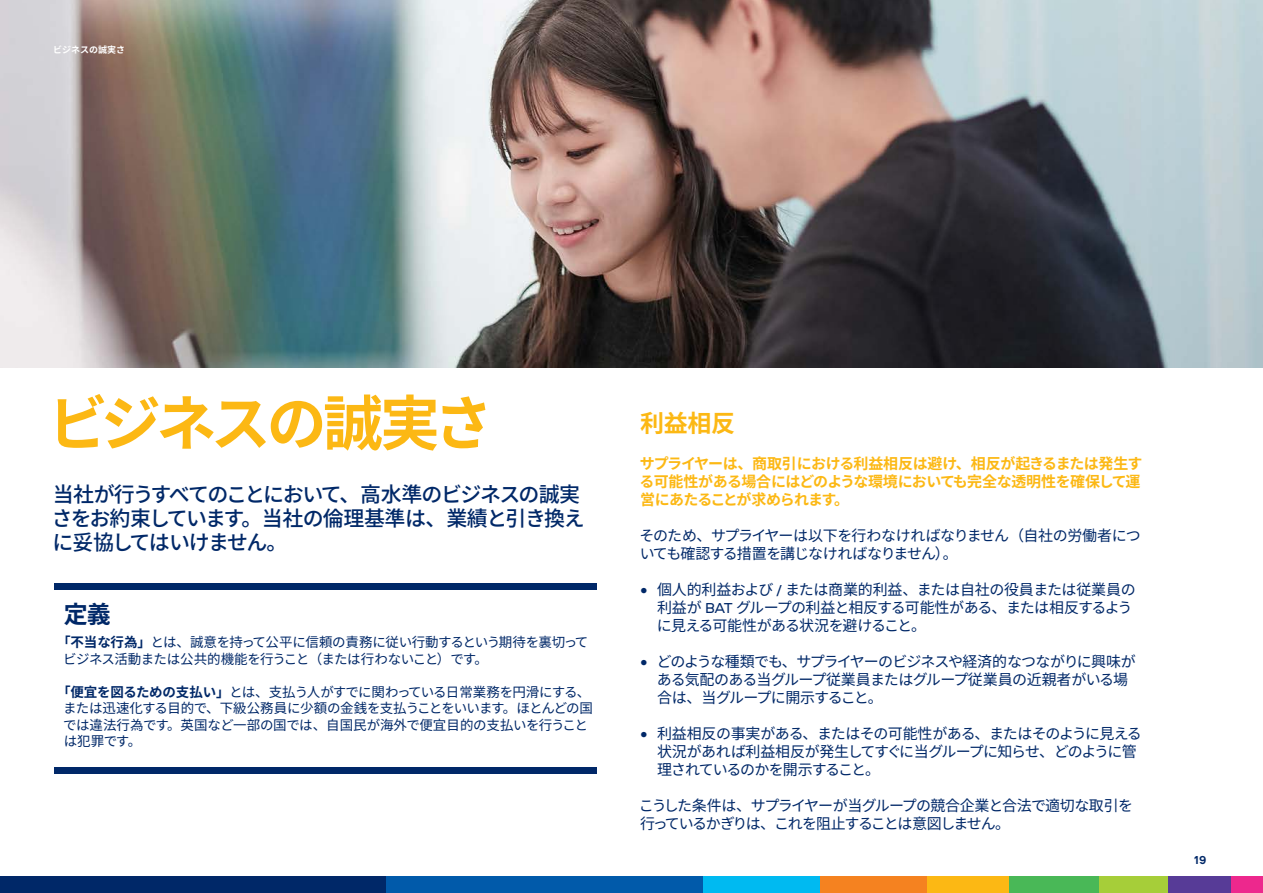
<style>
.page{position:relative;width:1263px;height:893px;background:#fff}
.page>*{position:absolute;margin:0;border:0;box-sizing:border-box;transform-origin:0 0}
.PageTitle{font:700 60px "Noto Sans CJ Kjp";letter-spacing:-.075em;color:#fcb814}
.t1{font:700 24px "Noto Sans CJ Kjp";color:#fcb814}
.t2{font:700 24px "Noto Sans CJ Kjp";color:#002868}
._4_IntroCopy{font:500 21px/24px "Noto Sans CJ Kjp";letter-spacing:-.07em;color:#002868}
.t3{font:15px/18px "Noto Sans CJ Kjp";letter-spacing:-.04em;color:#002868}
.t4{font:700 15px/18px "Noto Sans CJ Kjp";letter-spacing:-.04em;color:#fcb814}
.t5{font:15px/18px "Noto Sans CJ Kjp";letter-spacing:-.075em;color:#002868}
.t6{font:15px/18px "Noto Sans CJ Kjp";letter-spacing:-.06em;color:#002868}
.t7{font:13.5px/16.5px "Noto Sans CJ Kjp";letter-spacing:-.025em;color:#002868}
.t8{font:700 12px "Aeroport";color:#002868}
.Block_text_white_out{font:700 9px "Noto Sans CJ Kjp";color:#fff}
.s1{font-weight:700}
.s2{font-family:"Aeroport";font-size:13.5px}
.s3{font-family:"Aeroport"}
</style>
<div class="page">
<img style="left:0;top:0;width:1263px;height:368px">
<div style="left:54px;top:583px;width:542px;height:7px;background:#002868"></div>
<div style="left:54px;top:767px;width:542px;height:7px;background:#002868"></div>
<div style="left:672px;top:877px;width:148px;height:16px;background:#00baf1"></div>
<div style="left:0;top:877px;width:386px;height:16px;background:#002868"></div>
<div style="left:386px;top:877px;width:317px;height:16px;background:#015aaa"></div>
<div style="left:820px;top:877px;width:107px;height:16px;background:#f58220"></div>
<div style="left:927px;top:877px;width:82px;height:16px;background:#fcb814"></div>
<div style="left:1009px;top:877px;width:90px;height:16px;background:#49b857"></div>
<div style="left:1099px;top:877px;width:69px;height:16px;background:#a6ce39"></div>
<div style="left:1168px;top:877px;width:63px;height:16px;background:#573b97"></div>
<div style="left:1231px;top:877px;width:32px;height:16px;background:#ed288d"></div>
<p class="Block_text_white_out" style="left:53px;top:45px;width:73px">ビジネスの誠実さ</p>
<p class="PageTitle" style="left:48px;top:389px;width:447px">ビジネスの誠実さ</p>
<p class="_4_IntroCopy" style="left:52px;top:483px;width:534px">当社が行うすべてのことにおいて、高水準のビジネスの誠実さをお約束しています。当社の倫理基準は、業績と引き換えに妥協してはいけません。</p>
<p class="t2" style="left:64px;top:601px;width:49px">定義</p>
<p class="t7" style="left:63px;top:634px;width:527px;text-indent:-6px"><span class="s1">「不当な行為」</span>とは、誠意を持って公平に信頼の責務に従い行動するという期待を裏切ってビジネス活動または公共的機能を行うこと（または行わないこと）です。</p>
<p class="t7" style="left:63px;top:684px;width:531px;text-indent:-6px"><span class="s1">「便宜を図るための支払い」</span>とは、支払う人がすでに関わっている日常業務を円滑にする、または迅速化する目的で、下級公務員に少額の金銭を支払うことをいいます。ほとんどの国では違法行為です。英国など一部の国では、自国民が海外で便宜目的の支払いを行うことは犯罪です。</p>
<p class="t1" style="left:640px;top:409px;width:97px">利益相反</p>
<p class="t4" style="left:639px;top:455px;width:504px">サプライヤーは、商取引における利益相反は避け、相反が起きるまたは発生する可能性がある場合にはどのような環境においても完全な透明性を確保して運営にあたることが求められます。</p>
<p class="t6" style="left:639px;top:527px;width:503px">そのため、サプライヤーは以下を行わなければなりません（自社の労働者についても確認する措置を講じなければなりません）。</p>
<p class="t3" style="left:657px;top:581px;width:480px;text-indent:-17px"><span class="s2">•</span> 個人的利益および <span class="s3">/</span> または商業的利益、または自社の役員または従業員の利益が <span class="s3">BAT</span> グループの利益と相反する可能性がある、または相反するように見える可能性がある状況を避けること。</p>
<p class="t3" style="left:657px;top:653px;width:481px;text-indent:-17px"><span class="s2">•</span> どのような種類でも、サプライヤーのビジネスや経済的なつながりに興味がある気配のある当グループ従業員またはグループ従業員の近親者がいる場合は、当グループに開示すること。</p>
<p class="t3" style="left:657px;top:725px;width:486px;text-indent:-17px"><span class="s2">•</span> 利益相反の事実がある、またはその可能性がある、またはそのように見える状況があれば利益相反が発生してすぐに当グループに知らせ、どのように管理されているのかを開示すること。</p>
<p class="t5" style="left:639px;top:797px;width:496px">こうした条件は、サプライヤーが当グループの競合企業と合法で適切な取引を行っているかぎりは、これを阻止することは意図しません。</p>
<p class="t8" style="left:1194px;top:851px;width:14px">19</p>
</div>
